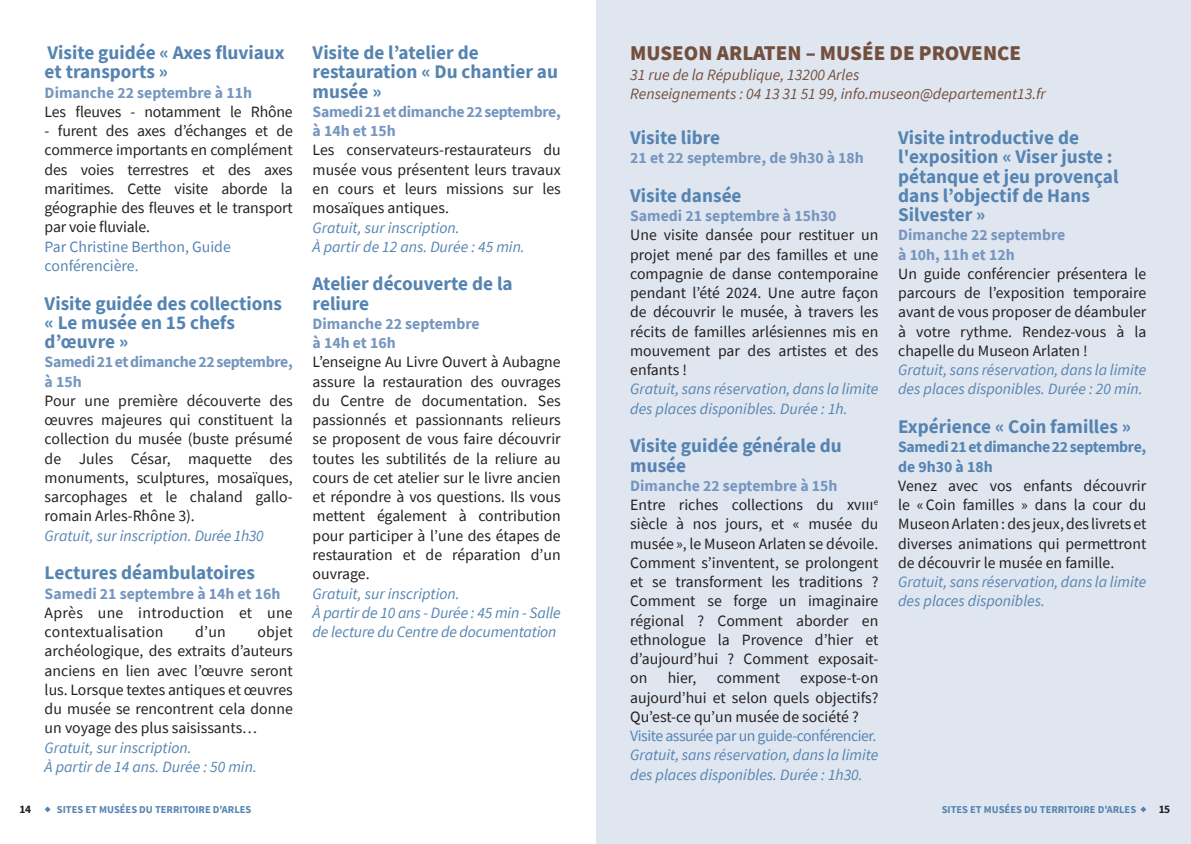
<style>
.page{position:relative;width:1191px;height:844px;background:#fff}
.page>*{position:absolute;margin:0;border:0;box-sizing:border-box;transform-origin:0 0}
.t1{font:900 21px "Source Sans Pro";color:#73503e}
.t2{font:700 19.25px/19.2px "Source Sans Pro";color:#5584b2}
.t3{font:15.75px/19.2px "Source Sans Pro";color:#231f20;text-align:justify}
.t4{font:italic 15.75px/19.2px "Source Sans Pro";color:#5584b2}
.t5{font:700 15.75px/19.2px "Source Sans Pro";color:#7696bf}
.t6{font:italic 15.75px/19.2px "Source Sans Pro";color:#73503e}
.t7{font:700 15.75px/19.2px "Source Sans Pro";letter-spacing:-.02em;color:#7696bf}
.t8{font:15.75px/19.2px "Source Sans Pro";letter-spacing:.02em;color:#231f20}
.t9{font:700 15.75px/19.2px "Source Sans Pro";letter-spacing:-.02em;color:#5584b2}
.t10{font:15.75px/19.2px "Source Sans Pro";color:#5584b2}
.t11{font:15.75px "Source Sans Pro";letter-spacing:-.02em;color:#5584b2}
.t12{font:700 11.38px "Source Sans Pro";color:#231f20}
.t13{font:700 10.5px "Source Sans Pro";color:#5584b2}
.s1{font-weight:700;color:#7696bf}
</style>
<div class="page">
<div style="left:596px;top:0;width:595px;height:843px;background:#e0e6f0"></div>
<svg style="left:45px;top:806px;width:6px;height:6px"></svg>
<svg style="left:1140px;top:806px;width:6px;height:6px"></svg>
<p class="t2" style="left:45px;top:43px;width:241px">Visite guidée « Axes fluviaux et transports »</p>
<p class="t5" style="left:45px;top:82px;width:209px">Dimanche 22 septembre à 11h</p>
<p class="t3" style="left:45px;top:102px;width:250px">Les fleuves - notamment le Rhône</p>
<p class="t3" style="left:45px;top:121px;width:250px">- furent des axes d’échanges et de commerce importants en complément des voies terrestres et des axes maritimes. Cette visite aborde la géographie des fleuves et le transport par voie fluviale.</p>
<p class="t10" style="left:45px;top:237px;width:188px">Par Christine Berthon, Guide conférencière.</p>
<p class="t2" style="left:45px;top:293px;width:239px">Visite guidée des collections « Le musée en 15 chefs d’œuvre »</p>
<p class="t7" style="left:45px;top:352px;width:250px">Samedi 21 et dimanche 22 septembre, à 15h</p>
<p class="t3" style="left:45px;top:391px;width:250px">Pour une première découverte des œuvres majeures qui constituent la collection du musée (buste présumé de Jules César, maquette des monuments, sculptures, mosaïques, sarcophages et le chaland gallo&shy;romain Arles-Rhône 3).</p>
<p class="t4" style="left:45px;top:525px;width:221px">Gratuit, sur inscription. Durée 1h30</p>
<p class="t2" style="left:45px;top:563px;width:212px">Lectures déambulatoires</p>
<p class="t5" style="left:45px;top:583px;width:237px">Samedi 21 septembre à 14h et 16h</p>
<p class="t8" style="left:45px;top:602px;width:250px">Après une introduction et une contextualisation</p>
<p class="t3" style="left:45px;top:622px;width:250px;text-indent:213px">objet archéologique, des extraits d’auteurs anciens en lien avec l’œuvre seront lus. Lorsque textes antiques et œuvres du musée se rencontrent cela donne un voyage des plus saisissants…</p>
<p class="t4" style="left:45px;top:737px;width:214px">Gratuit, sur inscription.<br>À partir de 14 ans. Durée : 50 min.</p>
<p class="t3" style="left:195px;top:622px;width:32px">d’un</p>
<p class="t2" style="left:313px;top:43px;width:247px">Visite de l’atelier de restauration « Du chantier au musée »</p>
<p class="t7" style="left:313px;top:102px;width:250px">Samedi 21 et dimanche 22 septembre, à 14h et 15h</p>
<p class="t3" style="left:313px;top:140px;width:250px">Les conservateurs-restaurateurs du musée vous présentent leurs travaux en cours et leurs missions sur les mosaïques antiques.</p>
<p class="t4" style="left:313px;top:217px;width:214px">Gratuit, sur inscription.<br>À partir de 12 ans. Durée : 45 min.</p>
<p class="t2" style="left:313px;top:274px;width:201px">Atelier découverte de la reliure</p>
<p class="t5" style="left:313px;top:313px;width:169px">Dimanche 22 septembre à 14h et 16h</p>
<p class="t3" style="left:313px;top:352px;width:250px">L’enseigne Au Livre Ouvert à Aubagne assure la restauration des ouvrages du Centre de documentation. Ses passionnés et passionnants relieurs se proposent de vous faire découvrir toutes les subtilités de la reliure au cours de cet atelier sur le livre ancien et répondre à vos questions. Ils vous mettent également à contribution pour participer à l’une des étapes de restauration et de réparation d’un ouvrage.</p>
<p class="t4" style="left:313px;top:583px;width:250px">Gratuit, sur inscription.<br>À partir de 10 ans - Durée : 45 min - Salle de lecture du Centre de documentation</p>
<h1 class="t1" style="left:630px;top:39px;width:392px">MUSEON ARLATEN – MUSÉE DE PROVENCE</h1>
<p class="t6" style="left:630px;top:65px;width:417px">31 rue de la République, 13200 Arles<br>Renseignements : 04 13 31 51 99, info.museon@departement13.fr</p>
<p class="t2" style="left:630px;top:128px;width:91px">Visite libre</p>
<p class="t5" style="left:630px;top:148px;width:235px">21 et 22 septembre, de 9h30 à 18h</p>
<p class="t2" style="left:630px;top:185px;width:113px">Visite dansée</p>
<p class="t5" style="left:630px;top:206px;width:208px">Samedi 21 septembre à 15h30</p>
<p class="t3" style="left:630px;top:225px;width:250px">Une visite dansée pour restituer un projet mené par des familles et une compagnie de danse contemporaine pendant l’été 2024. Une autre façon de découvrir le musée, à travers les récits de familles arlésiennes mis en mouvement par des artistes et des enfants !</p>
<p class="t4" style="left:630px;top:379px;width:250px">Gratuit, sans réservation, dans la limite des places disponibles. Durée : 1h.</p>
<p class="t2" style="left:630px;top:436px;width:213px">Visite guidée générale du musée</p>
<p class="t3" style="left:630px;top:475px;width:250px;text-align:left"><span class="s1">Dimanche 22 septembre à 15h<br></span>Entre riches collections du xviii<sup>e </sup>siècle à nos jours, et « musée du musée », le Museon Arlaten se dévoile.<br>Comment s’inventent, se prolongent et se transforment les traditions ?<br>Comment se forge un imaginaire régional ? Comment aborder en ethnologue la Provence d’hier et d’aujourd’hui ? Comment exposait&shy;on</p>
<p class="t2" style="left:898px;top:128px;width:222px">Visite introductive de l'exposition « Viser juste : pétanque et jeu provençal dans l’objectif de Hans<br>Silvester »</p>
<p class="t5" style="left:898px;top:225px;width:169px">Dimanche 22 septembre à 10h, 11h et 12h</p>
<p class="t3" style="left:898px;top:264px;width:250px">Un guide conférencier présentera le parcours de l’exposition temporaire avant de vous proposer de déambuler à votre rythme. Rendez-vous à la chapelle du Museon Arlaten !</p>
<p class="t4" style="left:898px;top:360px;width:250px">Gratuit, sans réservation, dans la limite des places disponibles. Durée : 20 min.</p>
<p class="t2" style="left:898px;top:416px;width:234px">Expérience « Coin familles »</p>
<p class="t9" style="left:898px;top:437px;width:250px">Samedi 21 et dimanche 22 septembre, de 9h30 à 18h</p>
<p class="t3" style="left:898px;top:475px;width:250px">Venez avec vos enfants découvrir le «Coin familles » dans la cour du Museon Arlaten : des jeux, des livrets et diverses animations qui permettront de découvrir le musée en famille.</p>
<p class="t4" style="left:898px;top:572px;width:250px">Gratuit, sans réservation, dans la limite des places disponibles.</p>
<p class="t3" style="left:667px;top:668px;width:30px">hier,</p>
<p class="t3" style="left:716px;top:668px;width:65px">comment</p>
<p class="t3" style="left:630px;top:668px;width:250px;text-indent:170px">expose-t-on aujourd’hui et selon quels objectifs?<br>Qu’est-ce qu’un musée de société ?</p>
<p class="t11" style="left:630px;top:725px;width:248px">Visite assurée par un guide-conférencier.</p>
<p class="t4" style="left:630px;top:745px;width:250px">Gratuit, sans réservation, dans la limite des places disponibles. Durée : 1h30.</p>
<p class="t12" style="left:20px;top:801px;width:13px">14</p>
<p class="t13" style="left:57px;top:801px;width:196px">SITES ET MUSÉES DU TERRITOIRE D'ARLES</p>
<p class="t13" style="left:941px;top:801px;width:196px">SITES ET MUSÉES DU TERRITOIRE D'ARLES</p>
<p class="t12" style="left:1158px;top:801px;width:13px">15</p>
</div>
